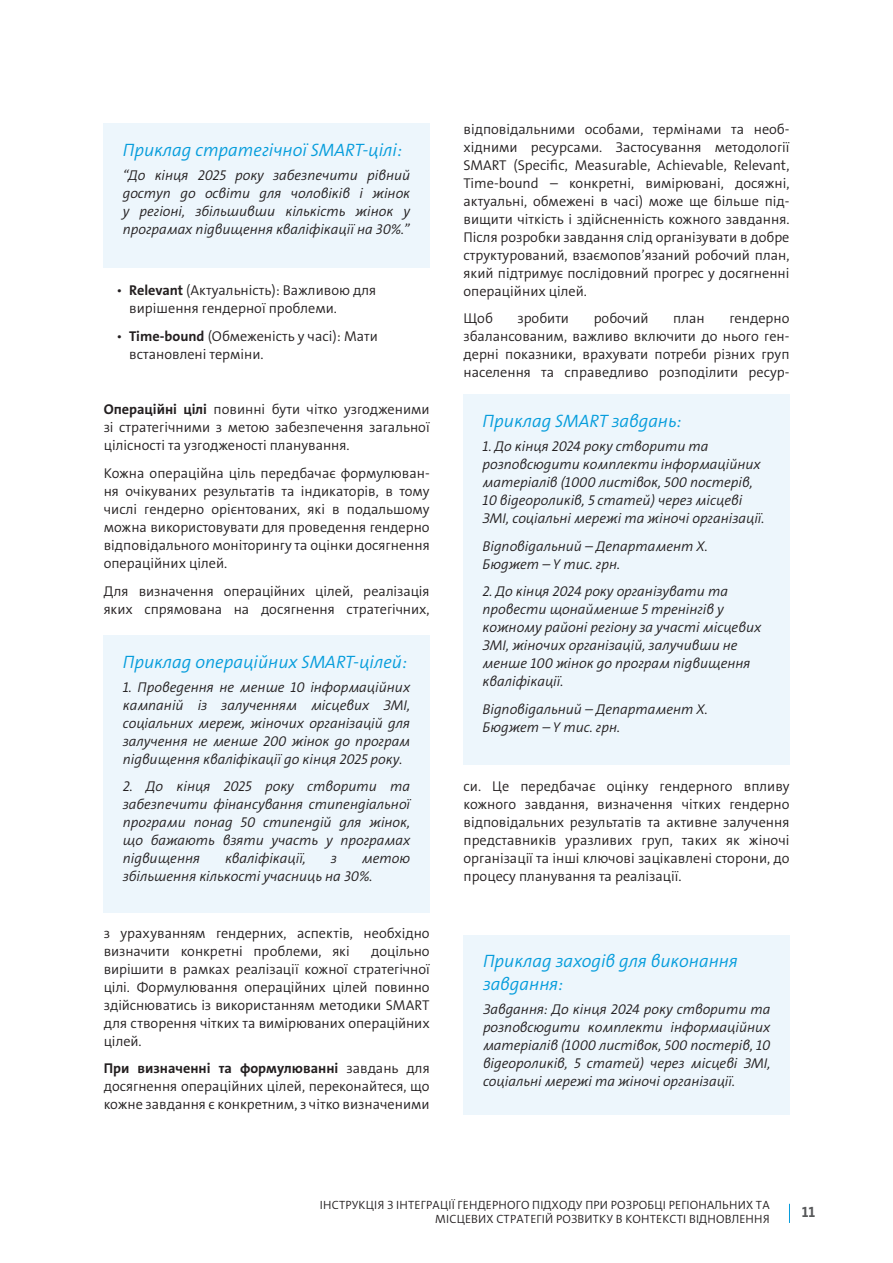
<style>
.page{position:relative;width:893px;height:1263px;background:#fff}
.page>*{position:absolute;margin:0;border:0;box-sizing:border-box;transform-origin:0 0}
.t1{font:italic 300 18px/22.5px "The Sans";color:#069ddc}
.t2{font:700 15px "The Sans";color:#57585a}
.t3{font:300 14.25px/18px "The Sans";color:#231f20;text-align:justify}
.t4{font:italic 300 14.25px/18px "The Sans";color:#231f20}
.t5{font:300 12px/13.5px "The Sans";letter-spacing:.015em;color:#231f20;text-align:right}
.s1{font-weight:700}
</style>
<div class="page">
<svg style="left:789px;top:1204px;width:1px;height:19px"></svg>
<div style="left:103px;top:123px;width:327px;height:144px;background:#edf6fc"></div>
<div style="left:103px;top:635px;width:327px;height:278px;background:#edf6fc"></div>
<div style="left:463px;top:935px;width:327px;height:179px;background:#edf6fc"></div>
<div style="left:463px;top:394px;width:326px;height:371px;background:#edf6fc"></div>
<p class="t1" style="left:123px;top:139px;width:281px">Приклад стратегічної SMART-цілі:</p>
<p class="t4" style="left:123px;top:166px;width:289px;text-align:justify">“До кінця 2025 року забезпечити рівний доступ до освіти для чоловіків і жінок у регіоні, збільшивши кількість жінок у програмах підвищення кваліфікації на 30%.”</p>
<p class="t3" style="left:129px;top:281px;width:248px;text-indent:-13px">• <span class="s1">Relevant</span> (Актуальність): Важливою для вирішення гендерної проблеми.</p>
<p class="t3" style="left:129px;top:327px;width:250px;text-indent:-13px">• <span class="s1">Time-bound</span> (Обмеженість у часі): Мати встановлені терміни.</p>
<p class="t3" style="left:104px;top:400px;width:327px"><span class="s1">Операційні цілі</span> повинні бути чітко узгодженими зі стратегічними з метою забезпечення загальної цілісності та узгодженості планування.</p>
<p class="t3" style="left:104px;top:464px;width:327px">Кожна операційна ціль передбачає формулюван&shy;ня очікуваних результатів та індикаторів, в тому числі гендерно орієнтованих, які в подальшому можна використовувати для проведення гендерно відповідального моніторингу та оцінки досягнення операційних цілей.</p>
<p class="t3" style="left:104px;top:582px;width:327px">Для визначення операційних цілей, реалізація яких спрямована на досягнення стратегічних,</p>
<p class="t1" style="left:123px;top:651px;width:286px">Приклад операційних SMART-цілей:</p>
<p class="t4" style="left:123px;top:678px;width:289px;text-align:justify">1. Проведення не менше 10 інформаційних кампаній із залученням місцевих ЗМІ, соціальних мереж, жіночих організацій для залучення не менше 200 жінок до програм підвищення кваліфікації до кінця 2025 року.</p>
<p class="t4" style="left:123px;top:778px;width:289px;text-align:justify">2. До кінця 2025 року створити та забезпечити фінансування стипендіальної програми понад 50 стипендій для жінок, що бажають взяти участь у програмах підвищення</p>
<p class="t4" style="left:225px;top:850px;width:82px">кваліфікації,</p>
<p class="t4" style="left:331px;top:850px;width:8px">з</p>
<p class="t4" style="left:123px;top:850px;width:289px;text-indent:239px">метою збільшення кількості учасниць на 30%.</p>
<p class="t3" style="left:104px;top:924px;width:327px">з урахуванням гендерних, аспектів, необхідно визначити конкретні проблеми, які</p>
<p class="t3" style="left:104px;top:942px;width:327px;text-indent:267px">доцільно вирішити в рамках реалізації кожної стратегічної цілі. Формулювання операційних цілей повинно здійснюватись із використанням методики SMART для створення чітких та вимірюваних операційних цілей.</p>
<p class="t3" style="left:104px;top:1060px;width:327px"><span class="s1">При визначенні та формулюванні</span> завдань для досягнення операційних цілей, переконайтеся, що кожне завдання є конкретним, з чітко визначеними</p>
<p class="t3" style="left:463px;top:120px;width:327px">відповідальними особами, термінами та необ&shy;хідними ресурсами. Застосування методології SMART (Specific, Measurable, Achievable, Relevant, Time-bound – конкретні, вимірювані, досяжні, актуальні, обмежені в часі) може ще більше під&shy;вищити чіткість і здійсненність кожного завдання.<br>Після розробки завдання слід організувати в добре структурований, взаємопов’язаний робочий план, який підтримує послідовний прогрес у досягненні операційних цілей.</p>
<p class="t3" style="left:463px;top:310px;width:31px">Щоб</p>
<p class="t3" style="left:517px;top:310px;width:53px">зробити</p>
<p class="t3" style="left:594px;top:310px;width:57px">робочий</p>
<p class="t3" style="left:673px;top:310px;width:33px">план</p>
<p class="t3" style="left:463px;top:310px;width:327px;text-indent:266px">гендерно збалансованим, важливо включити до нього ген&shy;дерні показники, врахувати потреби різних груп населення та справедливо розподілити ресур-</p>
<p class="t1" style="left:483px;top:410px;width:201px">Приклад SMART завдань:</p>
<p class="t4" style="left:483px;top:437px;width:283px">1. До кінця 2024 року створити та розповсюдити комплекти інформаційних матеріалів (1000 листівок, 500 постерів, 10 відеороликів, 5 статей) через місцеві ЗМІ, соціальні мережі та жіночі організації.</p>
<p class="t4" style="left:483px;top:537px;width:227px">Відповідальний – Департамент Х.<br>Бюджет – Y тис. грн.</p>
<p class="t4" style="left:483px;top:583px;width:280px">2. До кінця 2024 року організувати та провести щонайменше 5 тренінгів у кожному районі регіону за участі місцевих ЗМІ, жіночих організацій, залучивши не менше 100 жінок до програм підвищення кваліфікації.</p>
<p class="t4" style="left:483px;top:701px;width:227px">Відповідальний – Департамент Х.<br>Бюджет – Y тис. грн.</p>
<p class="t3" style="left:463px;top:778px;width:327px">си. Це передбачає оцінку гендерного впливу кожного завдання, визначення чітких гендерно відповідальних результатів та активне залучення представників уразливих груп, таких як жіночі організації та інші ключові зацікавлені сторони, до процесу планування та реалізації.</p>
<p class="t1" style="left:483px;top:950px;width:256px">Приклад заходів для виконання завдання:</p>
<p class="t4" style="left:483px;top:1000px;width:289px;text-align:justify">Завдання: До кінця 2024 року створити та розповсюдити комплекти інформаційних матеріалів (1000 листівок, 500 постерів, 10 відеороликів, 5 статей) через місцеві ЗМІ, соціальні мережі та жіночі організації.</p>
<p class="t5" style="left:320px;top:1199px;width:451px">ІНСТРУКЦІЯ З ІНТЕГРАЦІЇ ГЕНДЕРНОГО ПІДХОДУ ПРИ РОЗРОБЦІ РЕГІОНАЛЬНИХ ТА<br>МІСЦЕВИХ СТРАТЕГІЙ РОЗВИТКУ В КОНТЕКСТІ ВІДНОВЛЕННЯ</p>
<p class="t2" style="left:802px;top:1202px;width:15px">11</p>
</div>
